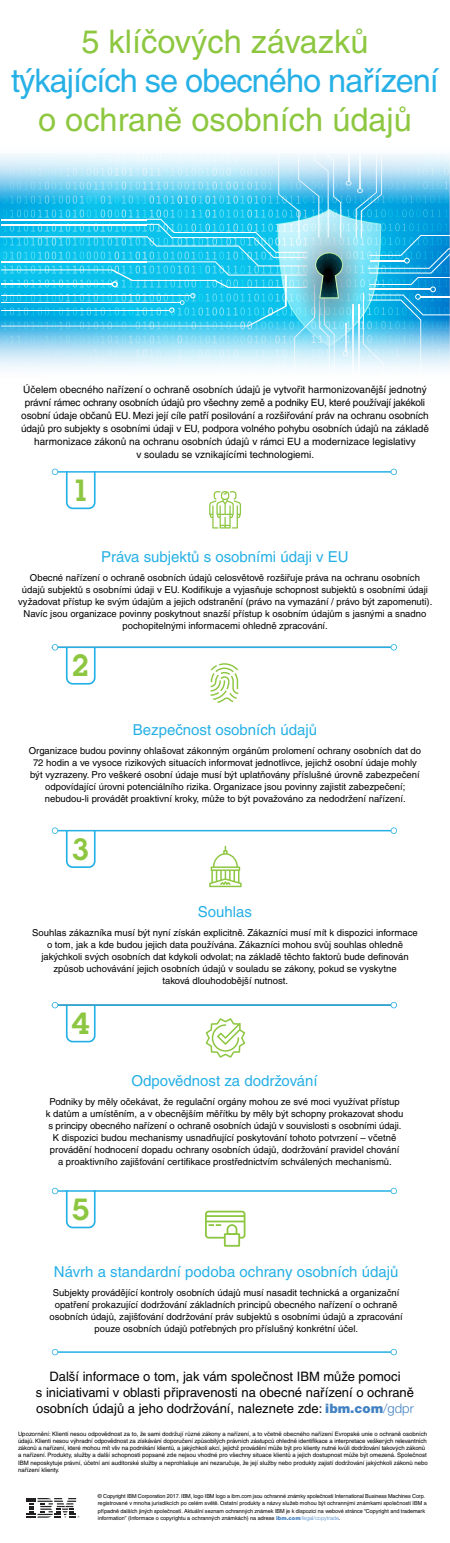
<style>
.page{position:relative;width:450px;height:1543px;background:#fff}
.page>*{position:absolute;margin:0;border:0;box-sizing:border-box;transform-origin:0 0}
.t1{font:32.5px "Helvetica CE";color:#8dc740}
.t2{font:32.5px "Helvetica CE";letter-spacing:-.03em;color:#26b0e6}
.t3{font:30px "Lubalin Demifor IBM";color:#8dc640}
.t4{font:15px "Helvetica CE";color:#26b0e6}
.t5{font:13px/15.6px "Helvetica CE";color:#000;text-align:center}
.t6{font:10px/13px "Helvetica CE";letter-spacing:-.01em;color:#000;text-align:center}
.t7{font:9.5px/12px "Helvetica CE";color:#000;text-align:center}
.t8{font:6px/7.2px "Helvetica CE";color:#000}
.t9{font:5.5px/7.5px "Helvetica CE";letter-spacing:-.01em;color:#000}
.s1{font-family:"Helvetica Neue";font-weight:900;color:#4282c3}
.s2{font-family:"Helvetica Neue";font-weight:300;color:#4282c3}
.s3{font-family:"Helvetica Neue"}
</style>
<div class="page">
<svg style="left:26px;top:1498px;width:53px;height:19px"></svg>
<svg style="left:0;top:203px;width:450px;height:114px;background:#38c3e8"></svg>
<svg style="left:0;top:153px;width:450px;height:50px;background:#99dbf3"></svg>
<svg style="left:0;top:317px;width:450px;height:52px;background:#97ddf4"></svg>
<svg style="left:209px;top:491px;width:32px;height:37px"></svg>
<div style="left:66px;top:465px;width:30px;height:44px;border:2px solid #24b0e6;border-radius:6px"></div>
<div style="left:51px;top:464px;width:349px;height:7px;background:#fff"></div>
<div style="left:66px;top:641px;width:30px;height:43px;border:2px solid #24b0e6;border-radius:6px"></div>
<div style="left:51px;top:640px;width:349px;height:6px;background:#fff"></div>
<div style="left:66px;top:824px;width:30px;height:43px;border:2px solid #24b0e6;border-radius:6px"></div>
<div style="left:51px;top:823px;width:349px;height:6px;background:#fff"></div>
<svg style="left:210px;top:663px;width:29px;height:40px"></svg>
<svg style="left:209px;top:845px;width:33px;height:42px"></svg>
<div style="left:66px;top:998px;width:30px;height:44px;border:2px solid #24b0e6;border-radius:6px"></div>
<div style="left:51px;top:997px;width:349px;height:7px;background:#fff"></div>
<div style="left:66px;top:1184px;width:30px;height:44px;border:2px solid #24b0e6;border-radius:6px"></div>
<div style="left:51px;top:1183px;width:349px;height:7px;background:#fff"></div>
<svg style="left:206px;top:1018px;width:39px;height:39px"></svg>
<div style="left:205px;top:1210px;width:40px;height:28px;border:2px solid #8dc640;border-radius:3px"></div>
<hr style="left:206px;top:1214px;width:39px;height:2px;background:#8dc640">
<hr style="left:206px;top:1220px;width:39px;height:2px;background:#8dc640">
<div style="left:224px;top:1232px;width:16px;height:14px;border:2px solid #8dc640"></div>
<svg style="left:209px;top:1224px;width:29px;height:11px"></svg>
<hr style="left:55px;top:471px;width:339px;height:1px;background:#24b0e6">
<svg style="left:52px;top:468px;width:6px;height:7px"></svg>
<svg style="left:391px;top:468px;width:6px;height:7px"></svg>
<hr style="left:55px;top:646px;width:339px;height:2px;background:#24b0e6">
<svg style="left:52px;top:644px;width:6px;height:6px"></svg>
<svg style="left:391px;top:644px;width:6px;height:6px"></svg>
<hr style="left:55px;top:829px;width:339px;height:2px;background:#24b0e6">
<svg style="left:52px;top:827px;width:6px;height:6px"></svg>
<svg style="left:391px;top:827px;width:6px;height:6px"></svg>
<hr style="left:55px;top:1004px;width:339px;height:1px;background:#24b0e6">
<svg style="left:52px;top:1002px;width:6px;height:6px"></svg>
<svg style="left:391px;top:1002px;width:6px;height:6px"></svg>
<hr style="left:55px;top:1190px;width:339px;height:1px;background:#24b0e6">
<svg style="left:52px;top:1187px;width:6px;height:6px"></svg>
<svg style="left:391px;top:1187px;width:6px;height:6px"></svg>
<hr style="left:55px;top:1351px;width:339px;height:1px;background:#24b0e6">
<svg style="left:52px;top:1348px;width:6px;height:6px"></svg>
<svg style="left:391px;top:1348px;width:6px;height:6px"></svg>
<h1 class="t1" style="left:81px;top:23px;width:289px">5 klíčových závazků</h1>
<h1 class="t2" style="left:11px;top:62px;width:429px">týkajících se obecného nařízení</h1>
<h1 class="t1" style="left:38px;top:101px;width:375px">o ochraně osobních údajů</h1>
<p class="t6" style="left:21px;top:382px;width:409px">Účelem obecného nařízení o ochraně osobních údajů je vytvořit harmonizovanější jednotný právní rámec ochrany osobních údajů pro všechny země a podniky EU, které používají jakékoli osobní údaje občanů EU. Mezi její cíle patří posilování a rozšiřování práv na ochranu osobních údajů pro subjekty s osobními údaji v EU, podpora volného pohybu osobních údajů na základě harmonizace zákonů na ochranu osobních údajů v rámci EU a modernizace legislativy<br>v souladu se vznikajícími technologiemi.</p>
<h2 class="t3" style="left:76px;top:470px;width:12px">1</h2>
<h3 class="t4" style="left:101px;top:548px;width:249px">Práva subjektů s osobními údaji v EU</h3>
<p class="t7" style="left:18px;top:571px;width:416px">Obecné nařízení o ochraně osobních údajů celosvětově rozšiřuje práva na ochranu osobních údajů subjektů s osobními údaji v EU. Kodifikuje a vyjasňuje schopnost subjektů s osobními údaji vyžadovat přístup ke svým údajům a jejich odstranění (právo na vymazání / právo být zapomenuti).<br>Navíc jsou organizace povinny poskytnout snazší přístup k osobním údajům s jasnými a snadno pochopitelnými informacemi ohledně zpracování.</p>
<h2 class="t3" style="left:73px;top:645px;width:18px">2</h2>
<h3 class="t4" style="left:133px;top:721px;width:186px">Bezpečnost osobních údajů</h3>
<p class="t7" style="left:29px;top:744px;width:394px">Organizace budou povinny ohlašovat zákonným orgánům prolomení ochrany osobních dat do 72 hodin a ve vysoce rizikových situacích informovat jednotlivce, jejichž osobní údaje mohly být vyzrazeny. Pro veškeré osobní údaje musí být uplatňovány příslušné úrovně zabezpečení odpovídající úrovni potenciálního rizika. Organizace jsou povinny zajistit zabezpečení; nebudou-li provádět proaktivní kroky, může to být považováno za nedodržení nařízení.</p>
<h2 class="t3" style="left:72px;top:829px;width:18px">3</h2>
<h3 class="t4" style="left:198px;top:903px;width:56px">Souhlas</h3>
<p class="t7" style="left:32px;top:926px;width:387px">Souhlas zákazníka musí být nyní získán explicitně. Zákazníci musí mít k dispozici informace o tom, jak a kde budou jejich data používána. Zákazníci mohou svůj souhlas ohledně jakýchkoli svých osobních dat kdykoli odvolat; na základě těchto faktorů bude definován způsob uchovávání jejich osobních údajů v souladu se zákony, pokud se vyskytne<br>taková dlouhodobější nutnost.</p>
<h2 class="t3" style="left:71px;top:1003px;width:20px">4</h2>
<h3 class="t4" style="left:132px;top:1072px;width:188px">Odpovědnost za dodržování</h3>
<p class="t7" style="left:46px;top:1095px;width:359px">Podniky by měly očekávat, že regulační orgány mohou ze své moci využívat přístup<br>k datům a umístěním, a v obecnějším měřítku by měly být schopny prokazovat shodu s principy obecného nařízení o ochraně osobních údajů v souvislosti s osobními údaji.<br>K dispozici budou mechanismy usnadňující poskytování tohoto potvrzení – včetně provádění hodnocení dopadu ochrany osobních údajů, dodržování pravidel chování<br>a proaktivního zajišťování certifikace prostřednictvím schválených mechanismů.</p>
<h2 class="t3" style="left:72px;top:1189px;width:19px">5</h2>
<h3 class="t4" style="left:54px;top:1262px;width:346px">Návrh a standardní podoba ochrany osobních údajů</h3>
<p class="t7" style="left:50px;top:1286px;width:355px">Subjekty provádějící kontroly osobních údajů musí nasadit technická a organizační opatření prokazující dodržování základních principů obecného nařízení o ochraně osobních údajů, zajišťování dodržování práv subjektů s osobními údajů a zpracování pouze osobních údajů potřebných pro příslušný konkrétní účel.</p>
<h3 class="t5" style="left:36px;top:1368px;width:380px">Další informace o tom, jak vám společnost IBM může pomoci<br>s iniciativami v oblasti připravenosti na obecné nařízení o ochraně osobních údajů a jeho dodržování, naleznete zde: <span class="s1">ibm.com</span><span class="s2">/gdpr</span></h3>
<p class="t8" style="left:18px;top:1429px;width:411px">Upozornění: Klienti nesou odpovědnost za to, že sami dodržují různé zákony a nařízení, a to včetně obecného nařízení Evropské unie o ochraně osobních údajů. Klienti nesou výhradní odpovědnost za získávání doporučení způsobilých právních zástupců ohledně identifikace a interpretace veškerých relevantních zákonů a nařízení, které mohou mít vliv na podnikání klientů, a jakýchkoli akcí, jejichž provádění může být pro klienty nutné kvůli dodržování takových zákonů a nařízení. Produkty, služby a další schopnosti popsané zde nejsou vhodné pro všechny situace klientů a jejich dostupnost může být omezená. Společnost IBM neposkytuje právní, účetní ani auditorské služby a neprohlašuje ani nezaručuje, že její služby nebo produkty zajistí dodržování jakýchkoli zákonů nebo nařízení klienty.</p>
<p class="t9" style="left:98px;top:1491px;width:331px">© Copyright IBM Corporation 2017. IBM, logo IBM logo a ibm.com jsou ochranné známky společnosti International Business Machines Corp. registrované v mnoha jurisdikcích po celém světě. Ostatní produkty a názvy služeb mohou být ochrannými známkami společnosti IBM a případně dalších jiných společností. Aktuální seznam ochranných známek IBM je k dispozici na webové stránce “Copyright and trademark information” (Informace o copyrightu a ochranných známkách) na adrese <span class="s1">ibm.com</span><span class="s2">/legal/copytrade</span><span class="s3">.</span></p>
</div>
